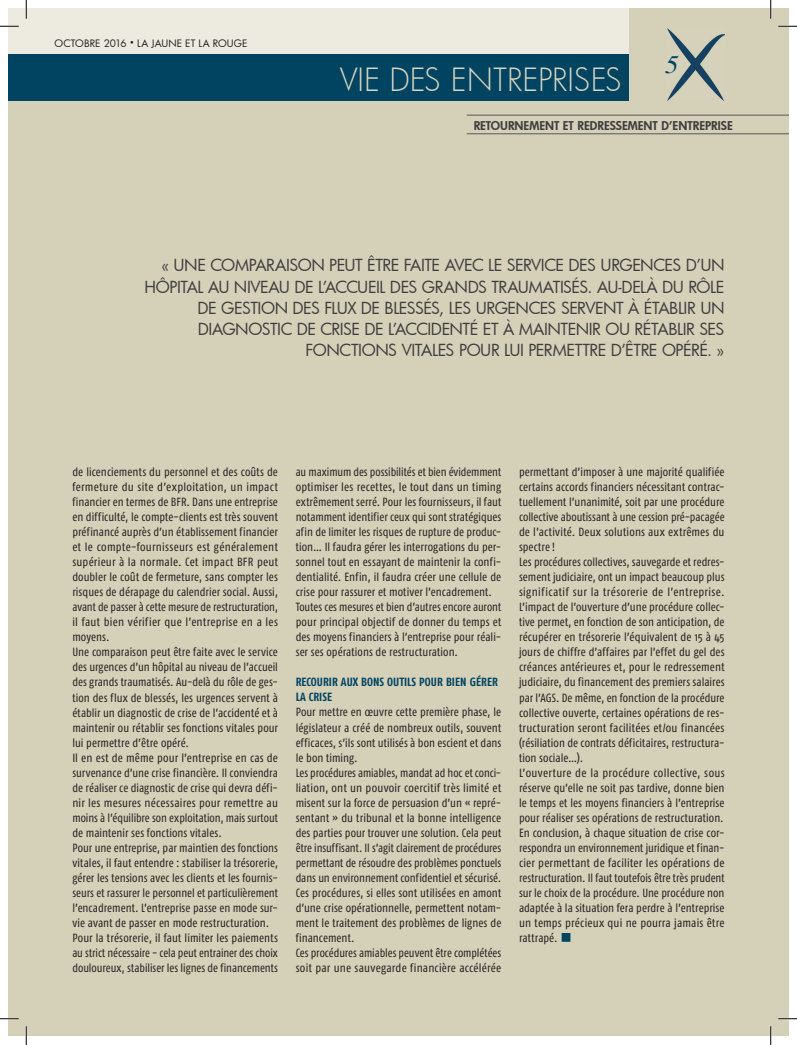
<style>
.page{position:relative;width:797px;height:1045px;background:#fff}
.page>*{position:absolute;margin:0;border:0;box-sizing:border-box;transform-origin:0 0}
.t1{font:300 31.25px "Futura";color:#d9d5bf}
.t2{font:italic 25px "Times";color:#004462}
.t3{font:16.25px/21.2px "Futura";letter-spacing:-.03em;color:#3e3e3f;text-align:right}
.t4{font:11.88px/15px "Fago Co";letter-spacing:.005em;color:#231f20}
.t5{font:700 11.88px/15px "Fago Co";letter-spacing:.005em;color:#004462}
.t6{font:800 11.88px "Futura";color:#3e3e3f}
.t7{font:10px "Futura";letter-spacing:.01em;color:#231f20}
.s1{font-family:"Fago Co Med";font-size:12.5px}
</style>
<div class="page">
<div style="left:9px;top:9px;width:17px;height:1027px;background:#d5d0b8"></div>
<div style="left:26px;top:9px;width:762px;height:1027px;background:#d5d0b8"></div>
<div style="left:9px;top:9px;width:17px;height:53px;background:#edebdf"></div>
<div style="left:9px;top:55px;width:17px;height:46px;background:#004462"></div>
<hr style="left:467px;top:115px;width:321px;height:1px;background:#57585a">
<hr style="left:467px;top:133px;width:321px;height:1px;background:#57585a">
<div style="left:26px;top:9px;width:603px;height:46px;background:#edebdf"></div>
<div style="left:26px;top:55px;width:603px;height:46px;background:#004462"></div>
<img style="left:667px;top:28px;width:57px;height:73px">
<svg style="left:0;top:25px;width:19px;height:2px"></svg>
<svg style="left:778px;top:25px;width:19px;height:2px"></svg>
<svg style="left:0;top:1018px;width:19px;height:1px"></svg>
<svg style="left:778px;top:1018px;width:19px;height:1px"></svg>
<svg style="left:25px;top:0;width:2px;height:19px"></svg>
<svg style="left:25px;top:1026px;width:2px;height:19px"></svg>
<svg style="left:770px;top:0;width:1px;height:19px"></svg>
<svg style="left:770px;top:1026px;width:1px;height:19px"></svg>
<p class="t7" style="left:55px;top:37px;width:194px">OCTOBRE 2016 <span class="s1">•</span> LA JAUNE ET LA ROUGE</p>
<h1 class="t1" style="left:340px;top:58px;width:283px">VIE DES ENTREPRISES</h1>
<h2 class="t2" style="left:664px;top:50px;width:20px">5</h2>
<p class="t6" style="left:473px;top:117px;width:261px">RETOURNEMENT ET REDRESSEMENT D’ENTREPRISE</p>
<p class="t3" style="left:145px;top:254px;width:581px">« UNE COMPARAISON PEUT ÊTRE FAITE AVEC LE SERVICE DES URGENCES D’UN HÔPITAL AU NIVEAU DE L’ACCUEIL DES GRANDS TRAUMATISÉS. AU-DELÀ DU RÔLE DE GESTION DES FLUX DE BLESSÉS, LES URGENCES SERVENT À ÉTABLIR UN DIAGNOSTIC DE CRISE DE L’ACCIDENTÉ ET À MAINTENIR OU RÉTABLIR SES FONCTIONS VITALES POUR LUI PERMETTRE D’ÊTRE OPÉRÉ. »</p>
<p class="t4" style="left:72px;top:465px;width:207px">de licenciements du personnel et des coûts de fermeture du site d’exploitation, un impact financier en termes de BFR. Dans une entreprise en difficulté, le compte-clients est très souvent préfinancé auprès d’un établissement financier et le compte-fournisseurs est généralement supérieur à la normale. Cet impact BFR peut doubler le coût de fermeture, sans compter les risques de dérapage du calendrier social. Aussi, avant de passer à cette mesure de restructuration, il faut bien vérifier que l’entreprise en a les moyens.<br>Une comparaison peut être faite avec le service des urgences d’un hôpital au niveau de l’accueil des grands traumatisés. Au-delà du rôle de ges&shy;tion des flux de blessés, les urgences servent à établir un diagnostic de crise de l’accidenté et à maintenir ou rétablir ses fonctions vitales pour lui permettre d’être opéré.<br>Il en est de même pour l’entreprise en cas de survenance d’une crise financière. Il conviendra de réaliser ce diagnostic de crise qui devra défi&shy;nir les mesures nécessaires pour remettre au moins à l’équilibre son exploitation, mais surtout de maintenir ses fonctions vitales.<br>Pour une entreprise, par maintien des fonctions vitales, il faut entendre : stabiliser la trésorerie, gérer les tensions avec les clients et les fournis&shy;seurs et rassurer le personnel et particulièrement l’encadrement. L’entreprise passe en mode sur&shy;vie avant de passer en mode restructuration.<br>Pour la trésorerie, il faut limiter les paiements au strict nécessaire - cela peut entrainer des choix douloureux, stabiliser les lignes de financements</p>
<p class="t4" style="left:296px;top:465px;width:207px">au maximum des possibilités et bien évidemment optimiser les recettes, le tout dans un timing extrêmement serré. Pour les fournisseurs, il faut notamment identifier ceux qui sont stratégiques afin de limiter les risques de rupture de produc&shy;tion… Il faudra gérer les interrogations du per&shy;sonnel tout en essayant de maintenir la confi&shy;dentialité. Enfin, il faudra créer une cellule de crise pour rassurer et motiver l’encadrement.<br>Toutes ces mesures et bien d’autres encore auront pour principal objectif de donner du temps et des moyens financiers à l’entreprise pour réali&shy;ser ses opérations de restructuration.</p>
<p class="t5" style="left:296px;top:674px;width:204px">RECOURIR AUX BONS OUTILS POUR BIEN GÉRER<br>LA CRISE</p>
<p class="t4" style="left:296px;top:704px;width:207px">Pour mettre en œuvre cette première phase, le législateur a créé de nombreux outils, souvent efficaces, s’ils sont utilisés à bon escient et dans le bon timing.<br>Les procédures amiables, mandat ad hoc et conci&shy;liation, ont un pouvoir coercitif très limité et misent sur la force de persuasion d’un « repré&shy;sentant » du tribunal et la bonne intelligence des parties pour trouver une solution. Cela peut être insuffisant. Il s’agit clairement de procédures permettant de résoudre des problèmes ponctuels dans un environnement confidentiel et sécurisé.<br>Ces procédures, si elles sont utilisées en amont d’une crise opérationnelle, permettent notam&shy;ment le traitement des problèmes de lignes de financement.<br>Ces procédures amiables peuvent être complétées soit par une sauvegarde financière accélérée</p>
<p class="t4" style="left:519px;top:465px;width:207px">permettant d’imposer à une majorité qualifiée certains accords financiers nécessitant contrac&shy;tuellement l’unanimité, soit par une procédure collective aboutissant à une cession pré-pacagée de l’activité. Deux solutions aux extrêmes du spectre !<br>Les procédures collectives, sauvegarde et redres&shy;sement judiciaire, ont un impact beaucoup plus significatif sur la trésorerie de l’entreprise.<br>L’impact de l’ouverture d’une procédure collec&shy;tive permet, en fonction de son anticipation, de récupérer en trésorerie l’équivalent de 15 à 45 jours de chiffre d’affaires par l’effet du gel des créances antérieures et, pour le redressement judiciaire, du financement des premiers salaires par l’AGS. De même, en fonction de la procédure collective ouverte, certaines opérations de res&shy;tructuration seront facilitées et/ou financées (résiliation de contrats déficitaires, restructura&shy;tion sociale…).<br>L’ouverture de la procédure collective, sous réserve qu’elle ne soit pas tardive, donne bien le temps et les moyens financiers à l’entreprise pour réaliser ses opérations de restructuration.<br>En conclusion, à chaque situation de crise cor&shy;respondra un environnement juridique et finan&shy;cier permettant de faciliter les opérations de restructuration. Il faut toutefois être très prudent sur le choix de la procédure. Une procédure non adaptée à la situation fera perdre à l’entreprise un temps précieux qui ne pourra jamais être rattrapé.</p>
</div>
